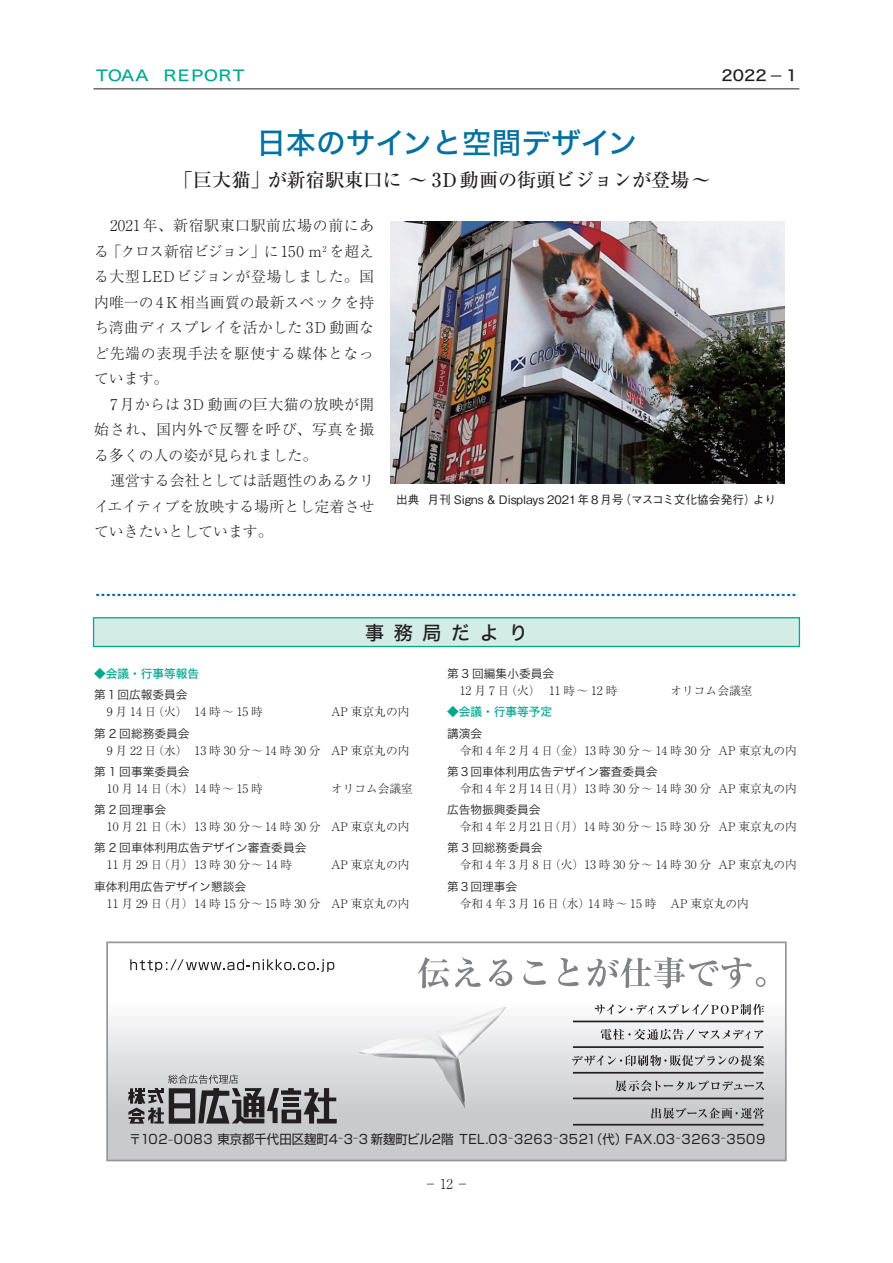
<style>
.page{position:relative;width:893px;height:1263px;background:#fff}
.page>*{position:absolute;margin:0;border:0;box-sizing:border-box;transform-origin:0 0}
.t1{font:29.7px "Hira Kaku Std W5";color:#0071a1}
.t2{font:500 19.2px "Ryumin Pr 6";color:#231f20}
.t3{font:19.2px "Hira Kaku Std W5";letter-spacing:.5em;color:#231f20}
.t4{font:15.9px "MO Kei Style A A";color:#0166b3}
.t5{font:300 14.85px/25.5px "Ryumin Pr 6";letter-spacing:.005em;color:#231f20;text-align:justify}
.t6{font:14.85px "Hira Kaku Std W5";letter-spacing:-.2em;color:#00a78e;scale:1.15 1}
.t7{font:14.85px "Hira Kaku Std W5";color:#231f20;scale:1.1 1}
.t8{font:300 13.5px "Ryumin Pr 6";color:#231f20;scale:.95 1}
.t9{font:12.75px "Shin Go Pr 6";letter-spacing:.05em;color:#231f20}
.t10{font:300 11.7px "Ryumin Pr 6";color:#231f20}
.t11{font:11.7px "Hira Kaku Std W3";color:#231f20}
.t12{font:500 11.7px "Gothic BBB Pr 6";color:#231f20}
.t13{font:11.7px "Hira Kaku Std W5";color:#00a78e}
.s1{font-size:10.35px}
</style>
<div class="page">
<hr style="left:94px;top:88px;width:705px;height:1px;background:#231f20">
<div style="left:107px;top:942px;width:679px;height:218px;background:linear-gradient(to bottom,#fff,#bfc0c3)"></div>
<div style="left:106px;top:941px;width:681px;height:220px;border:2px solid #939598"></div>
<svg style="left:130px;top:959px;width:204px;height:13px"></svg>
<svg style="left:128px;top:1074px;width:209px;height:50px;background:#8e8d8e"></svg>
<svg style="left:418px;top:957px;width:31px;height:31px"></svg>
<svg style="left:455px;top:957px;width:26px;height:30px"></svg>
<svg style="left:489px;top:959px;width:23px;height:27px"></svg>
<svg style="left:523px;top:960px;width:23px;height:25px"></svg>
<svg style="left:558px;top:958px;width:21px;height:28px"></svg>
<svg style="left:587px;top:957px;width:178px;height:32px"></svg>
<img style="left:434px;top:1007px;width:71px;height:40px">
<svg style="left:615px;top:1080px;width:149px;height:11px;background:#b5b5b7"></svg>
<svg style="left:651px;top:1108px;width:113px;height:11px"></svg>
<svg style="left:572px;top:1055px;width:192px;height:11px;background:#b1b1b2"></svg>
<hr style="left:573px;top:1020px;width:190px;height:2px;background:#231f20">
<hr style="left:573px;top:1046px;width:190px;height:2px;background:#231f20">
<hr style="left:573px;top:1072px;width:190px;height:1px;background:#231f20">
<hr style="left:573px;top:1097px;width:190px;height:2px;background:#231f20">
<hr style="left:573px;top:1124px;width:190px;height:1px;background:#231f20">
<svg style="left:601px;top:1029px;width:162px;height:11px"></svg>
<svg style="left:595px;top:1004px;width:169px;height:11px"></svg>
<div style="left:93px;top:617px;width:707px;height:30px;background:#d4ece6;border:1px solid #00a78e"></div>
<img style="left:391px;top:222px;width:393px;height:262px">
<p class="t6" style="left:94px;top:64px;width:135px">ＴＯＡＡ　ＲＥＰＯＲＴ</p>
<p class="t7" style="left:722px;top:64px;width:70px">2022 <span class="s1">－</span>1</p>
<h1 class="t1" style="left:256px;top:120px;width:382px">日本のサインと空間デザイン</h1>
<h2 class="t2" style="left:174px;top:165px;width:538px">「巨大猫」が新宿駅東口に ～ 3D動画の街頭ビジョンが登場～</h2>
<p class="t5" style="left:94px;top:212px;width:282px;text-indent:16px">2021年、新宿駅東口駅前広場の前にある「クロス新宿ビジョン」に150 m²を超える大型LEDビジョンが登場しました。国内唯一の4 K相当画質の最新スペックを持ち湾曲ディスプレイを活かした 3D 動画など先端の表現手法を駆使する媒体となっています。</p>
<p class="t5" style="left:94px;top:390px;width:282px;text-indent:16px">7月からは 3D 動画の巨大猫の放映が開始され、国内外で反響を呼び、写真を撮る多くの人の姿が見られました。</p>
<p class="t5" style="left:94px;top:467px;width:282px;text-indent:16px">運営する会社としては話題性のあるクリイエイティブを放映する場所とし定着させていきたいとしています。</p>
<p class="t12" style="left:396px;top:490px;width:381px">出典 月刊 Signs＆Displays 2021年8月号（マスコミ文化協会発行）より</p>
<h3 class="t4" style="left:95px;top:582px;width:703px">••••••••••••••••••••••••••••••••••••••••••••</h3>
<h2 class="t3" style="left:365px;top:618px;width:164px">事務局だより</h2>
<p class="t13" style="left:94px;top:665px;width:107px">◆会議・行事等報告</p>
<p class="t11" style="left:94px;top:686px;width:95px">第１回広報委員会</p>
<p class="t10" style="left:107px;top:703px;width:158px">9 月 14 日（火） 14 時～ 15 時</p>
<p class="t10" style="left:331px;top:703px;width:80px">AP 東京丸の内</p>
<p class="t11" style="left:94px;top:724px;width:97px">第 2 回総務委員会</p>
<p class="t10" style="left:107px;top:741px;width:304px">9 月 22 日（水） 13 時 30 分～ 14 時 30 分 AP 東京丸の内</p>
<p class="t11" style="left:94px;top:762px;width:97px">第 1 回事業委員会</p>
<p class="t10" style="left:107px;top:779px;width:158px">10 月 14 日（木） 14 時～ 15 時</p>
<p class="t10" style="left:331px;top:779px;width:83px">オリコム会議室</p>
<p class="t11" style="left:94px;top:801px;width:73px">第 2 回理事会</p>
<p class="t10" style="left:107px;top:817px;width:304px">10 月 21 日（木） 13 時 30 分～ 14 時 30 分 AP 東京丸の内</p>
<p class="t11" style="left:94px;top:839px;width:214px">第 2 回車体利用広告デザイン審査委員会</p>
<p class="t10" style="left:107px;top:856px;width:187px">11 月 29 日（月） 13 時 30 分～ 14 時</p>
<p class="t10" style="left:331px;top:856px;width:80px">AP 東京丸の内</p>
<p class="t11" style="left:94px;top:877px;width:154px">車体利用広告デザイン懇談会</p>
<p class="t10" style="left:107px;top:894px;width:304px">11 月 29 日（月） 14 時 15 分～ 15 時 30 分 AP 東京丸の内</p>
<p class="t11" style="left:447px;top:665px;width:109px">第 3 回編集小委員会</p>
<p class="t10" style="left:460px;top:681px;width:159px">12 月 7 日（火） 11 時～ 12 時</p>
<p class="t10" style="left:670px;top:681px;width:83px">オリコム会議室</p>
<p class="t13" style="left:447px;top:703px;width:107px">◆会議・行事等予定</p>
<p class="t11" style="left:447px;top:724px;width:37px">講演会</p>
<p class="t10" style="left:460px;top:741px;width:339px">令和 4 年 2 月 4 日（金）13 時 30 分～ 14 時 30 分 AP 東京丸の内</p>
<p class="t11" style="left:447px;top:763px;width:212px">第３回車体利用広告デザイン審査委員会</p>
<p class="t10" style="left:460px;top:779px;width:339px">令和 4 年 2月14日（月）13 時 30 分～ 14 時 30 分 AP 東京丸の内</p>
<p class="t11" style="left:447px;top:801px;width:95px">広告物振興委員会</p>
<p class="t10" style="left:460px;top:817px;width:339px">令和 4 年 2月21日（月）14 時 30 分～ 15 時 30 分 AP 東京丸の内</p>
<p class="t11" style="left:447px;top:839px;width:97px">第 3 回総務委員会</p>
<p class="t10" style="left:460px;top:856px;width:339px">令和 4 年 3 月 8 日（火）13 時 30 分～ 14 時 30 分 AP 東京丸の内</p>
<p class="t11" style="left:447px;top:877px;width:72px">第３回理事会</p>
<p class="t10" style="left:460px;top:894px;width:291px">令和 4 年 3 月 16 日（水）14 時～ 15 時 AP 東京丸の内</p>
<p class="t9" style="left:129px;top:1128px;width:638px">〒102<sup>-</sup>0083 東京都千代田区麹町4<sup>-</sup>3<sup>-</sup>3 新麹町ビル2階 TEL.03<sup>-</sup>3263<sup>-</sup>3521（代）FAX.03<sup>-</sup>3263<sup>-</sup>3509</p>
<p class="t8" style="left:424px;top:1173px;width:49px">−12−</p>
</div>
